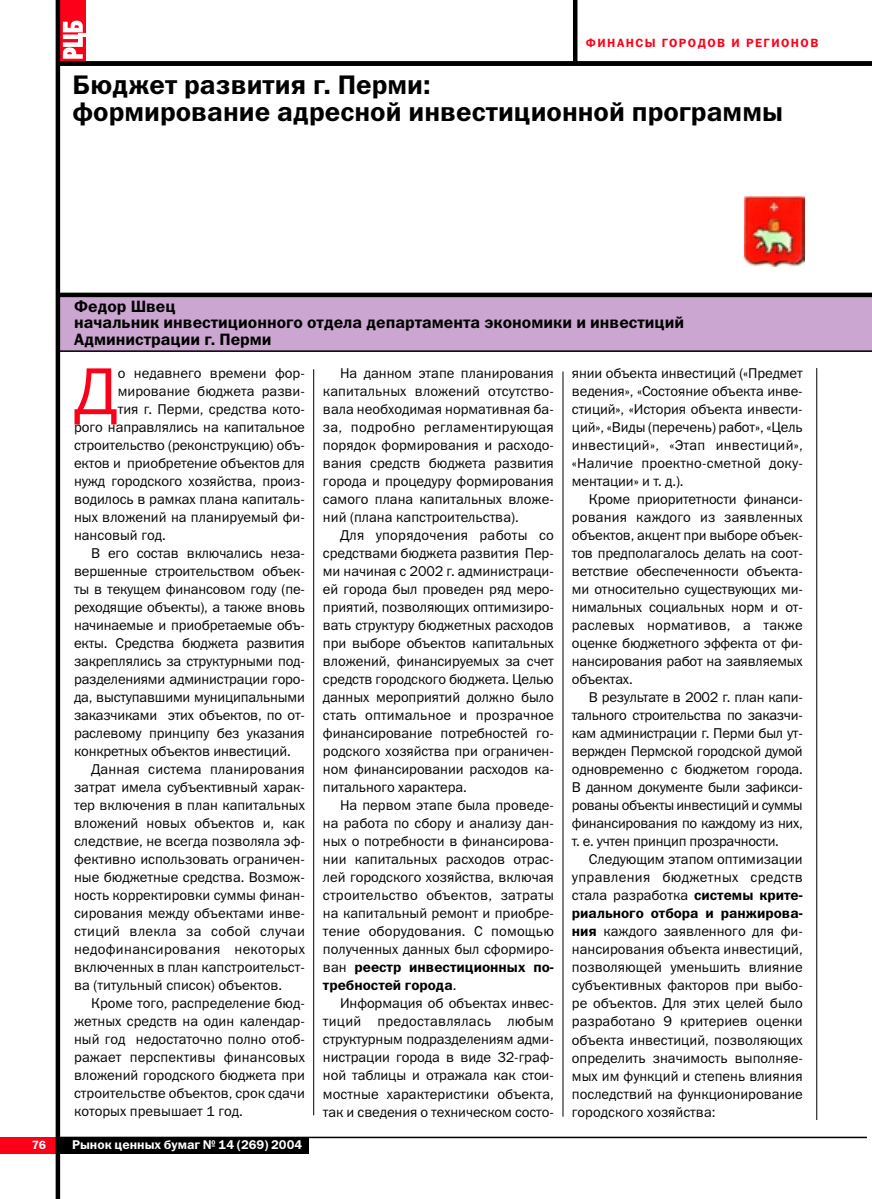
<style>
.page{position:relative;width:872px;height:1199px;background:#fff}
.page>*{position:absolute;margin:0;border:0;box-sizing:border-box;transform-origin:0 0}
.t1{font:66.75px "Franklin Gothic Book C";color:#fd0019}
.t2{font:27px/27px "Franklin Gothic Demi C";color:#000}
.t3{font:16.5px/16.5px "Franklin Gothic Demi C";color:#000}
.t4{font:14.25px/18px "Franklin Gothic Book C";color:#000;text-align:justify}
.t5{font:14.25px/18px "Franklin Gothic Demi C";color:#000}
.t6{font:14.25px "Franklin Gothic Book C";letter-spacing:.025em;color:#000}
.t7{font:12.75px "Franklin Gothic Demi C";color:#fff}
.t8{font:12px "Franklin Gothic Demi C";letter-spacing:.12em;color:#fd0019}
.t9{font:12px "Franklin Gothic Demi C";color:#fff}
.s1{font-family:"Franklin Gothic Book C"}
.s2{font-family:"Franklin Gothic Demi C"}
</style>
<div class="page">
<div style="left:58px;top:0;width:28px;height:64px;background:#fd0019"></div>
<svg style="left:63px;top:21px;width:23px;height:38px"></svg>
<div style="left:0;top:1137px;width:57px;height:16px;background:#fd0019"></div>
<hr style="left:573px;top:0;width:4px;height:64px;background:#000">
<div style="left:58px;top:1136px;width:250px;height:17px;background:#000"></div>
<hr style="left:58px;top:1136px;width:808px;height:2px;background:#000">
<hr style="left:816px;top:368px;width:1px;height:752px;background:#000">
<hr style="left:313px;top:369px;width:1px;height:746px;background:#000">
<hr style="left:562px;top:371px;width:1px;height:745px;background:#000">
<div style="left:60px;top:297px;width:812px;height:54px;background:#caa6d0"></div>
<hr style="left:58px;top:350px;width:814px;height:2px;background:#000">
<hr style="left:59px;top:293px;width:813px;height:4px;background:#000">
<div style="left:58px;top:61px;width:813px;height:5px;background:#000"></div>
<hr style="left:56px;top:0;width:4px;height:1198px;background:#000">
<img style="left:744px;top:197px;width:60px;height:70px">
<p class="t8" style="left:586px;top:38px;width:234px">ФИНАНСЫ ГОРОДОВ И РЕГИОНОВ</p>
<h2 class="t2" style="left:73px;top:74px;width:712px">Бюджет развития г. Перми:<br>формирование адресной инвестиционной программы</h2>
<p class="t3" style="left:74px;top:299px;width:611px">Федор Швец<br>начальник инвестиционного отдела департамента экономики и инвестиций<br>Администрации г. Перми</p>
<h1 class="t1" style="left:74px;top:366px;width:45px">Д</h1>
<p class="t4" style="left:118px;top:366px;width:189px">о недавнего времени фор-</p>
<p class="t4" style="left:118px;top:384px;width:189px">мирование бюджета разви-</p>
<p class="t4" style="left:118px;top:402px;width:189px">тия г. Перми, средства кото-</p>
<p class="t4" style="left:74px;top:420px;width:232px">рого направлялись на капитальное</p>
<p class="t4" style="left:74px;top:438px;width:232px">строительство (реконструкцию) объ-</p>
<p class="t4" style="left:74px;top:456px;width:232px">ектов и приобретение объектов для</p>
<p class="t4" style="left:74px;top:474px;width:232px">нужд городского хозяйства, произ-</p>
<p class="t4" style="left:74px;top:492px;width:232px">водилось в рамках плана капиталь-</p>
<p class="t4" style="left:74px;top:510px;width:232px">ных вложений на планируемый фи-</p>
<p class="t4" style="left:74px;top:528px;width:93px">нансовый год.</p>
<p class="t4" style="left:91px;top:546px;width:215px">В его состав включались неза-</p>
<p class="t4" style="left:74px;top:564px;width:232px">вершенные строительством объек-</p>
<p class="t4" style="left:74px;top:582px;width:232px">ты в текущем финансовом году (пе-</p>
<p class="t4" style="left:74px;top:600px;width:232px">реходящие объекты), а также вновь</p>
<p class="t4" style="left:74px;top:618px;width:232px">начинаемые и приобретаемые объ-</p>
<p class="t4" style="left:74px;top:636px;width:232px">екты. Средства бюджета развития</p>
<p class="t4" style="left:74px;top:654px;width:232px">закреплялись за структурными под-</p>
<p class="t4" style="left:74px;top:672px;width:232px">разделениями администрации горо-</p>
<p class="t4" style="left:74px;top:690px;width:232px">да, выступавшими муниципальными</p>
<p class="t4" style="left:74px;top:708px;width:232px">заказчиками этих объектов, по от-</p>
<p class="t4" style="left:74px;top:726px;width:232px">раслевому принципу без указания</p>
<p class="t4" style="left:74px;top:744px;width:218px">конкретных объектов инвестиций.</p>
<p class="t4" style="left:91px;top:762px;width:215px">Данная система планирования</p>
<p class="t4" style="left:74px;top:780px;width:232px">затрат имела субъективный харак-</p>
<p class="t4" style="left:74px;top:798px;width:232px">тер включения в план капитальных</p>
<p class="t4" style="left:74px;top:816px;width:232px">вложений новых объектов и, как</p>
<p class="t4" style="left:74px;top:834px;width:232px">следствие, не всегда позволяла эф-</p>
<p class="t4" style="left:74px;top:852px;width:232px">фективно использовать ограничен-</p>
<p class="t4" style="left:74px;top:870px;width:232px">ные бюджетные средства. Возмож-</p>
<p class="t4" style="left:74px;top:888px;width:232px">ность корректировки суммы финан-</p>
<p class="t4" style="left:74px;top:906px;width:232px">сирования между объектами инве-</p>
<p class="t6" style="left:74px;top:926px;width:232px">стиций влекла за собой случаи</p>
<p class="t6" style="left:74px;top:944px;width:232px">недофинансирования некоторых</p>
<p class="t4" style="left:74px;top:960px;width:232px">включенных в план капстроительст-</p>
<p class="t4" style="left:74px;top:978px;width:210px">ва (титульный список) объектов.</p>
<p class="t4" style="left:91px;top:996px;width:215px">Кроме того, распределение бюд-</p>
<p class="t4" style="left:74px;top:1014px;width:232px">жетных средств на один календар-</p>
<p class="t4" style="left:74px;top:1032px;width:232px">ный год недостаточно полно отоб-</p>
<p class="t4" style="left:74px;top:1050px;width:232px">ражает перспективы финансовых</p>
<p class="t4" style="left:74px;top:1068px;width:232px">вложений городского бюджета при</p>
<p class="t4" style="left:74px;top:1086px;width:232px">строительстве объектов, срок сдачи</p>
<p class="t4" style="left:74px;top:1104px;width:170px">которых превышает 1 год.</p>
<p class="t9" style="left:32px;top:1140px;width:16px">76</p>
<p class="t7" style="left:72px;top:1139px;width:232px">Рынок ценных бумаг № 14 (269) 2004</p>
<p class="t4" style="left:323px;top:366px;width:232px;text-indent:17px">На данном этапе планирования капитальных вложений отсутство&shy;вала необходимая нормативная ба&shy;за, подробно регламентирующая порядок формирования и расходо&shy;вания средств бюджета развития города и процедуру формирования самого плана капитальных вложе&shy;ний (плана капстроительства).</p>
<p class="t4" style="left:323px;top:528px;width:232px;text-indent:17px">Для упорядочения работы со средствами бюджета развития Пер&shy;ми начиная с 2002 г. администраци&shy;ей города был проведен ряд меро&shy;приятий, позволяющих оптимизиро&shy;вать структуру бюджетных расходов при выборе объектов капитальных вложений, финансируемых за счет средств городского бюджета. Целью данных мероприятий должно было стать оптимальное и прозрачное финансирование потребностей го&shy;родского хозяйства при ограничен&shy;ном финансировании расходов ка&shy;питального характера.</p>
<p class="t4" style="left:323px;top:798px;width:232px;text-indent:17px">На первом этапе была проведе&shy;на работа по сбору и анализу дан&shy;ных о потребности в финансирова&shy;нии капитальных расходов отрас&shy;лей городского хозяйства, включая строительство объектов, затраты на капитальный ремонт и приобре&shy;тение оборудования. С помощью полученных данных был сформиро-</p>
<p class="t5" style="left:323px;top:960px;width:232px"><span class="s1">ван</span> реестр инвестиционных по&shy;требностей города<span class="s1">.</span></p>
<p class="t4" style="left:323px;top:996px;width:232px;text-indent:17px">Информация об объектах инвес&shy;тиций предоставлялась любым структурным подразделениям адми&shy;нистрации города в виде 32-граф&shy;ной таблицы и отражала как стои&shy;мостные характеристики объекта, так и сведения о техническом состо-</p>
<p class="t4" style="left:572px;top:366px;width:232px">янии объекта инвестиций («Предмет ведения», «Состояние объекта инве&shy;стиций», «История объекта инвести&shy;ций», «Виды (перечень) работ», «Цель инвестиций», «Этап инвестиций», «Наличие проектно-сметной доку&shy;ментации» и т. д.).</p>
<p class="t4" style="left:572px;top:492px;width:232px;text-indent:17px">Кроме приоритетности финанси&shy;рования каждого из заявленных объектов, акцент при выборе объек&shy;тов предполагалось делать на соот&shy;ветствие обеспеченности объекта&shy;ми относительно существующих ми&shy;нимальных социальных норм и от&shy;раслевых нормативов, а также оценке бюджетного эффекта от фи&shy;нансирования работ на заявляемых объектах.</p>
<p class="t4" style="left:572px;top:690px;width:232px;text-indent:17px">В результате в 2002 г. план капи&shy;тального строительства по заказчи&shy;кам администрации г. Перми был ут&shy;вержден Пермской городской думой одновременно с бюджетом города.<br>В данном документе были зафикси&shy;рованы объекты инвестиций и суммы финансирования по каждому из них, т. е. учтен принцип прозрачности.</p>
<p class="t4" style="left:572px;top:852px;width:232px;text-indent:17px">Следующим этапом оптимизации управления бюджетных средств стала разработка <span class="s2">системы крите-</span></p>
<p class="t5" style="left:572px;top:906px;width:232px">риального отбора и ранжирова-</p>
<p class="t4" style="left:572px;top:924px;width:232px"><span class="s2">ния</span> каждого заявленного для фи&shy;нансирования объекта инвестиций, позволяющей уменьшить влияние субъективных факторов при выбо&shy;ре объектов. Для этих целей было разработано 9 критериев оценки объекта инвестиций, позволяющих определить значимость выполняе&shy;мых им функций и степень влияния последствий на функционирование городского хозяйства:</p>
</div>
